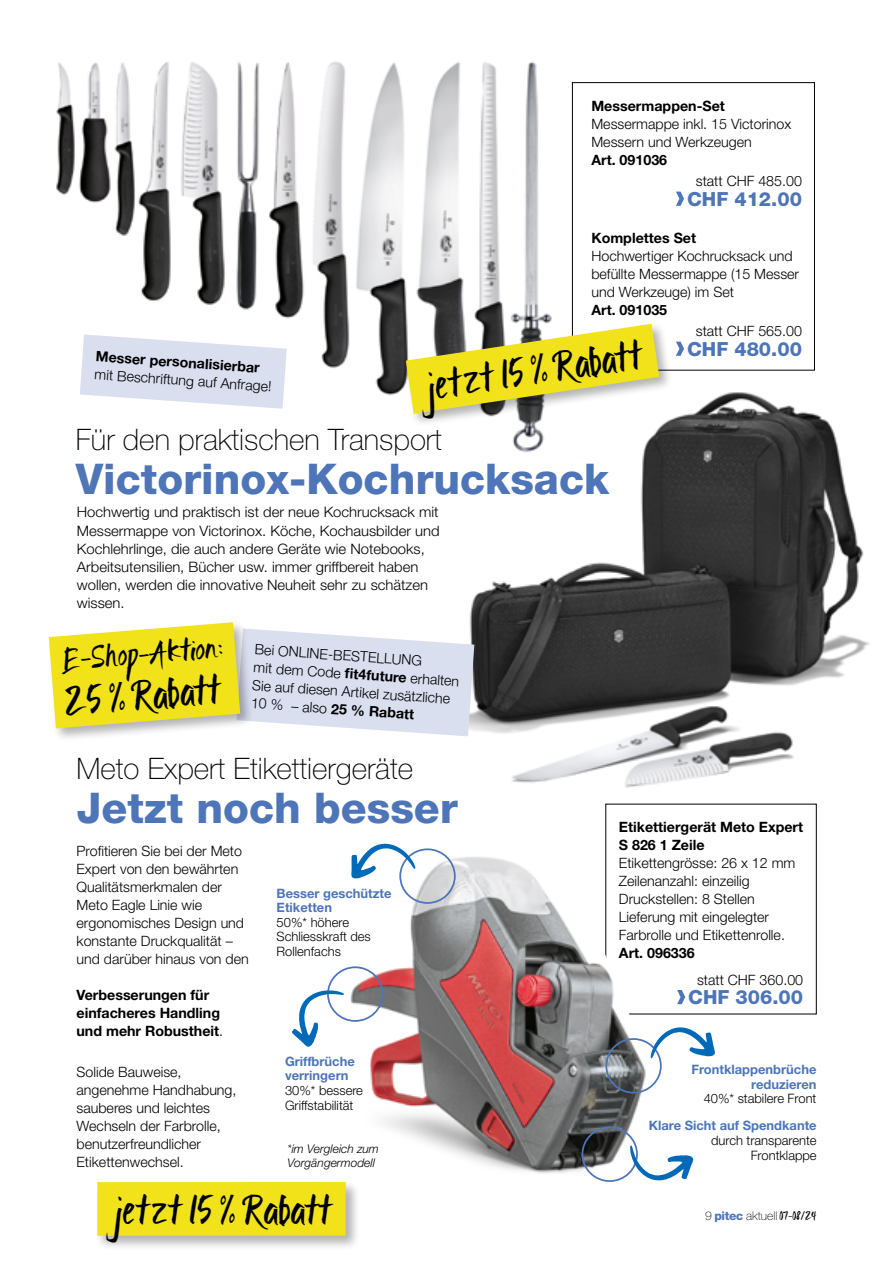
<style>
.page{position:relative;width:893px;height:1263px;background:#fff}
.page>*{position:absolute;margin:0;border:0;box-sizing:border-box;transform-origin:0 0}
.t1{font:800 42.3px "Helvetica Neue LT Std";color:#4d75b7}
.t2{font:300 35.55px "Ignitethe";letter-spacing:.01em;color:#000}
.t3{font:100 29.7px "Helvetica Neue LT Std";color:#000}
.t4{font:300 27.75px "Ignitethe";color:#000}
.t5{font:800 19.5px "Helvetica Neue LT Std";color:#4d75b7}
.t6{font:300 14.4px/18.1px "Helvetica Neue LT Std";color:#000}
.t7{font:300 14.25px/18px "Helvetica Neue LT Std";color:#000}
.t8{font:700 14.25px/18px "Helvetica Neue LT Std";color:#000}
.t9{font:300 12.9px/14.5px "Helvetica Neue LT Std";color:#000}
.t10{font:700 12.9px/14.5px "Helvetica Neue LT Std";color:#4d75b7}
.t11{font:italic 300 12px/13.5px "Helvetica Neue LT Std";color:#000}
.t12{font:100 12px "Helvetica Neue LT Std";color:#000}
.s1{font-weight:700}
.s2{font-weight:300}
.s3{font-weight:800;color:#4d75b7}
.s4{font-family:"Ignitethe";font-weight:300;font-size:10.8px}
</style>
<div class="page">
<img style="left:467px;top:392px;width:403px;height:396px">
<svg style="left:677px;top:990px;width:8px;height:14px"></svg>
<div style="left:605px;top:804px;width:212px;height:210px;border:1px solid #000"></div>
<img style="left:327px;top:837px;width:345px;height:345px">
<div style="left:605px;top:1038px;width:57px;height:55px;border:2px solid #4d75b7;border-radius:50%"></div>
<div style="left:399px;top:848px;width:57px;height:56px;border:2px solid #4d75b7;border-radius:50%"></div>
<div style="left:327px;top:966px;width:56px;height:56px;border:2px solid #4d75b7;border-radius:50%"></div>
<div style="left:581px;top:1126px;width:57px;height:56px;border:2px solid #4d75b7;border-radius:50%"></div>
<svg style="left:630px;top:1145px;width:63px;height:36px"></svg>
<svg style="left:651px;top:1027px;width:64px;height:31px"></svg>
<svg style="left:351px;top:843px;width:64px;height:35px"></svg>
<svg style="left:292px;top:990px;width:52px;height:57px"></svg>
<div style="left:95px;top:1180px;width:264px;height:70px;background:#000;opacity:.3"></div>
<div style="left:97px;top:1182px;width:249px;height:54px;background:#f1e21a"></div>
<img style="left:56px;top:61px;width:558px;height:395px">
<div style="left:572px;top:82px;width:243px;height:288px;border:1px solid #000"></div>
<svg style="left:676px;top:192px;width:8px;height:14px"></svg>
<svg style="left:676px;top:342px;width:8px;height:14px"></svg>
<svg style="left:80px;top:334px;width:207px;height:75px"></svg>
<svg style="left:49px;top:622px;width:425px;height:114px"></svg>
<div style="left:404px;top:322px;width:270px;height:106px;background:#000;opacity:.3"></div>
<svg style="left:406px;top:324px;width:253px;height:90px"></svg>
<p class="t8" style="left:96px;top:347px;width:166px;rotate:4deg">Messer personalisierbar</p>
<p class="t7" style="left:95px;top:365px;width:179px;rotate:4deg">mit Beschriftung auf Anfrage!</p>
<p class="t8" style="left:591px;top:97px;width:135px">Messermappen-Set</p>
<p class="t7" style="left:591px;top:115px;width:201px">Messermappe inkl. 15 Victorinox<br>Messern und Werkzeugen</p>
<p class="t8" style="left:591px;top:151px;width:77px">Art. 091036</p>
<p class="t7" style="left:696px;top:172px;width:108px">statt CHF 485.00</p>
<h3 class="t5" style="left:687px;top:187px;width:116px">CHF 412.00</h3>
<p class="t8" style="left:591px;top:229px;width:106px">Komplettes Set</p>
<p class="t7" style="left:591px;top:247px;width:209px">Hochwertiger Kochrucksack und befüllte Messermappe (15 Messer und Werkzeuge) im Set</p>
<p class="t8" style="left:591px;top:301px;width:77px">Art. 091035</p>
<p class="t7" style="left:696px;top:322px;width:108px">statt CHF 565.00</p>
<h2 class="t2" style="left:425px;top:366px;width:219px;rotate:-8deg">jetzt 15 % Rabatt</h2>
<h3 class="t5" style="left:687px;top:337px;width:116px">CHF 480.00</h3>
<h3 class="t3" style="left:76px;top:423px;width:368px">Für den praktischen Transport</h3>
<h1 class="t1" style="left:76px;top:454px;width:535px">Victorinox-Kochrucksack</h1>
<p class="t6" style="left:77px;top:503px;width:364px">Hochwertig und praktisch ist der neue Kochrucksack mit Messermappe von Victorinox. Köche, Kochausbilder und Kochlehrlinge, die auch andere Geräte wie Notebooks, Arbeitsutensilien, Bücher usw. immer griffbereit haben wollen, werden die innovative Neuheit sehr zu schätzen wissen.</p>
<h3 class="t4" style="left:60px;top:646px;width:164px;rotate:-5deg">E-Shop-Aktion:</h3>
<h2 class="t2" style="left:63px;top:683px;width:159px;rotate:-5deg">25 % Rabatt</h2>
<p class="t7" style="left:255px;top:640px;width:208px;rotate:4deg">Bei ONLINE-BESTELLUNG<br>mit dem Code <span class="s1">fi t4future</span> erhalten<br>Sie auf diesen Artikel zusätzliche<br>10 % – also <span class="s1">25 % Rabatt</span></p>
<h3 class="t3" style="left:77px;top:751px;width:338px">Meto Expert Etikettiergeräte</h3>
<h1 class="t1" style="left:77px;top:783px;width:383px">Jetzt noch besser</h1>
<p class="t7" style="left:77px;top:842px;width:174px">Profitieren Sie bei der Meto<br>Expert von den bewährten<br>Qualitätsmerkmalen der<br>Meto Eagle Linie wie ergonomisches Design und konstante Druckqualität – und darüber hinaus von den</p>
<p class="t8" style="left:77px;top:986px;width:148px">Verbesserungen für einfacheres Handling und mehr Robustheit<span class="s2">.</span></p>
<p class="t10" style="left:277px;top:885px;width:116px">Besser geschützte<br>Etiketten</p>
<p class="t9" style="left:277px;top:914px;width:96px">50%* höhere<br>Schliesskraft des<br>Rollenfachs</p>
<p class="t10" style="left:285px;top:1053px;width:71px">Griffbrüche verringern</p>
<p class="t9" style="left:285px;top:1083px;width:79px">30%* bessere<br>Griffstabilität</p>
<p class="t7" style="left:77px;top:1063px;width:161px">Solide Bauweise, angenehme Handhabung, sauberes und leichtes<br>Wechseln der Farbrolle, benutzerfreundlicher<br>Etikettenwechsel.</p>
<p class="t11" style="left:288px;top:1142px;width:93px">*im Vergleich zum<br>Vorgängermodell</p>
<h2 class="t2" style="left:115px;top:1191px;width:219px">jetzt 15 % Rabatt</h2>
<p class="t8" style="left:619px;top:817px;width:186px">Etikettiergerät Meto Expert<br>S 826 1 Zeile</p>
<p class="t7" style="left:619px;top:853px;width:178px">Etikettengrösse: 26 x 12 mm<br>Zeilenanzahl: einzeilig<br>Druckstellen: 8 Stellen<br>Lieferung mit eingelegter<br>Farbrolle und Etikettenrolle.</p>
<p class="t8" style="left:619px;top:943px;width:77px">Art. 096336</p>
<p class="t7" style="left:697px;top:970px;width:108px">statt CHF 360.00</p>
<h3 class="t5" style="left:688px;top:986px;width:116px">CHF 306.00</h3>
<p class="t10" style="left:691px;top:1062px;width:126px;text-align:right">Frontklappenbrüche reduzieren</p>
<p class="t9" style="left:704px;top:1091px;width:114px">40%* stabilere Front</p>
<p class="t10" style="left:649px;top:1118px;width:169px">Klare Sicht auf Spendkante</p>
<p class="t9" style="left:711px;top:1133px;width:107px;text-align:right">durch transparente<br>Frontklappe</p>
<p class="t12" style="left:705px;top:1208px;width:113px">9 <span class="s3">pitec</span> aktuell <span class="s4">07-08/24</span></p>
</div>
